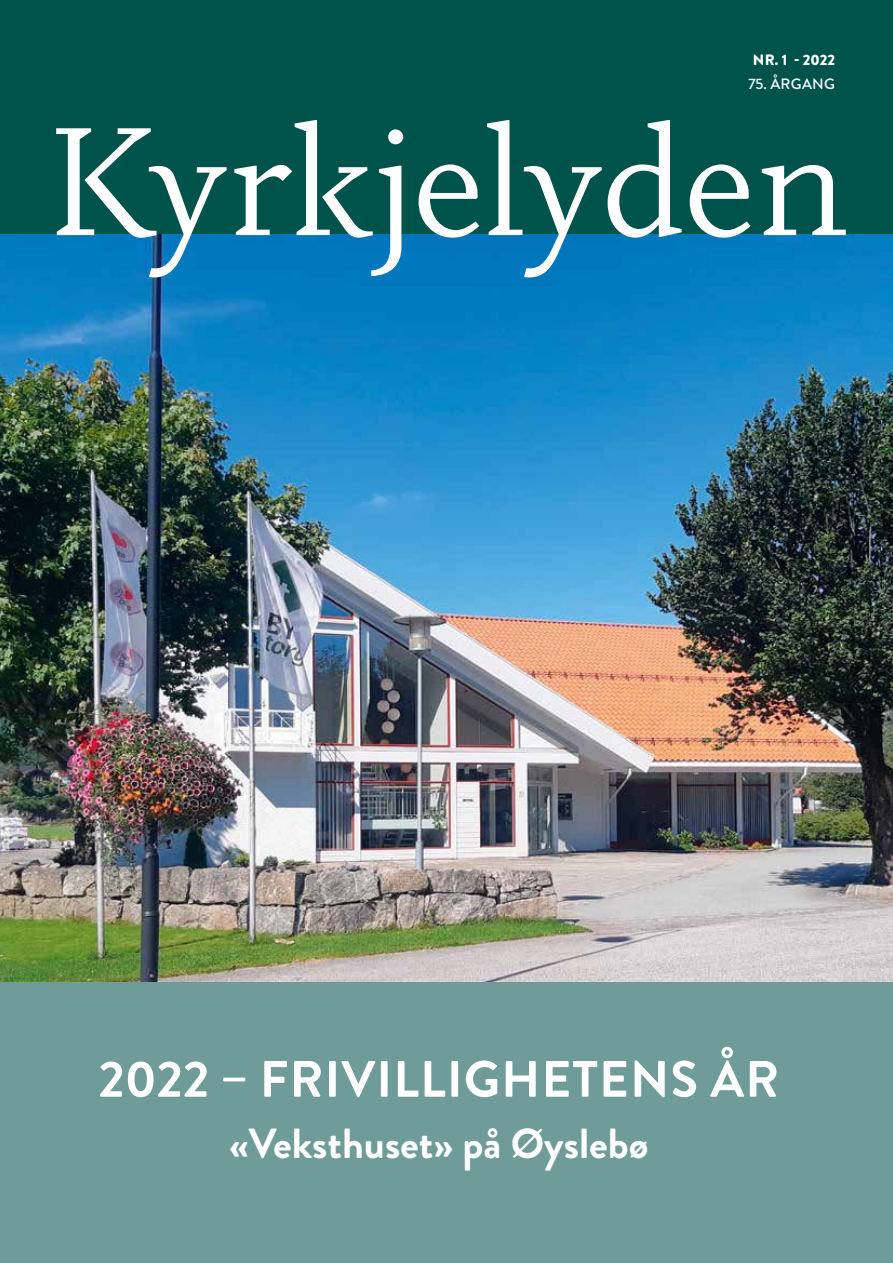
<style>
.page{position:relative;width:893px;height:1263px;background:#fff}
.page>*{position:absolute;margin:0;border:0;box-sizing:border-box;transform-origin:0 0}
.t1{font:160.05px "Eplica";color:#fff}
.t2{font:700 51px "Brandon Grotesque";letter-spacing:.02em;color:#fff}
.t3{font:700 42px "Brandon Grotesque";color:#fff}
.t4{font:900 15px "Brandon Grotesque";color:#fff}
.t5{font:500 15px "Brandon Grotesque";letter-spacing:.02em;color:#fff}
</style>
<div class="page">
<div style="left:0;top:0;width:893px;height:235px;background:#00534a"></div>
<img style="left:0;top:235px;width:893px;height:747px">
<div style="left:0;top:982px;width:893px;height:281px;background:#6f9c99"></div>
<p class="t4" style="left:753px;top:49px;width:84px">NR. 1 - 2022</p>
<p class="t5" style="left:748px;top:73px;width:88px">75. ÅRGANG</p>
<h1 class="t1" style="left:47px;top:92px;width:801px">Kyrkjelyden</h1>
<p class="t2" style="left:98px;top:1043px;width:682px">2022 – FRIVILLIGHETENS ÅR</p>
<p class="t3" style="left:230px;top:1114px;width:420px">«Veksthuset» på Øyslebø</p>
</div>
